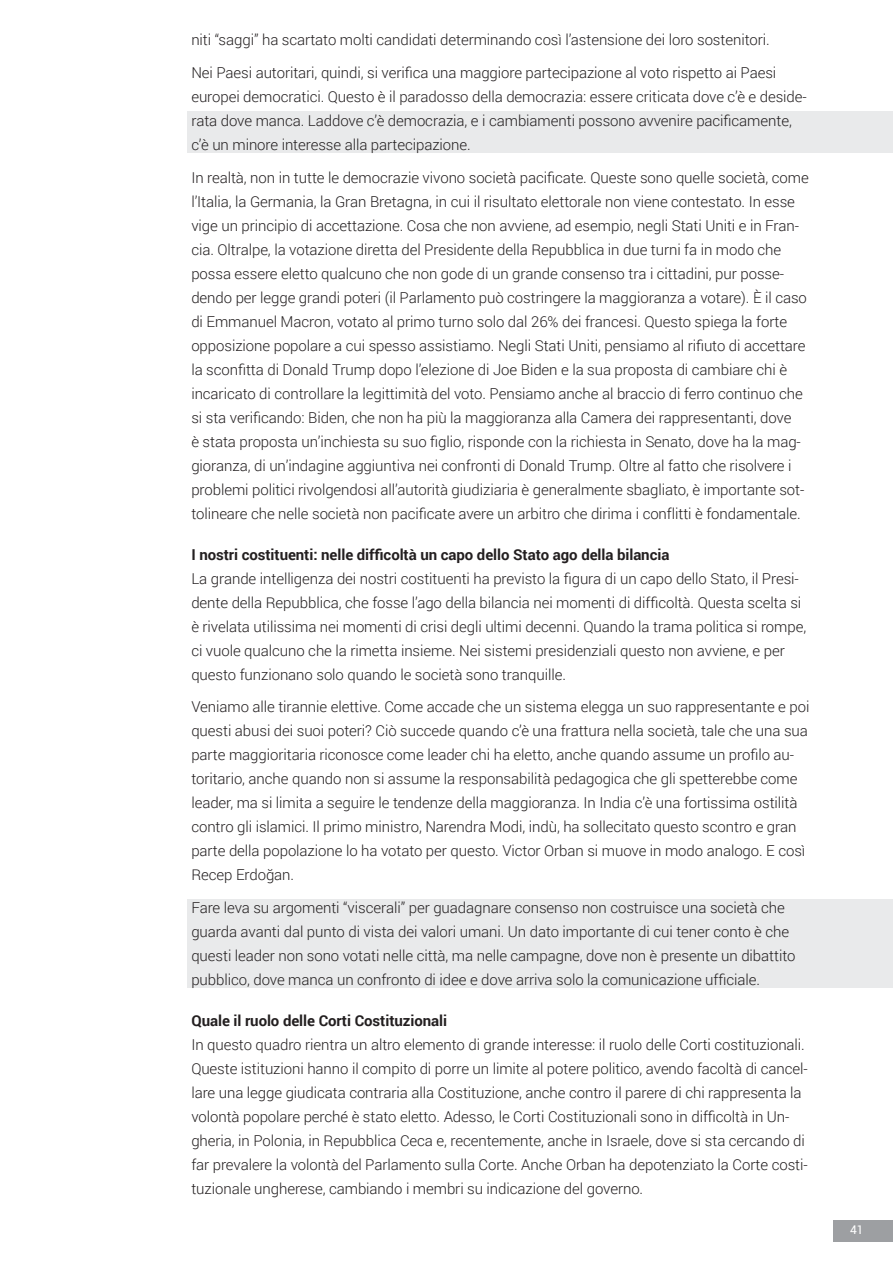
<style>
.page{position:relative;width:893px;height:1263px;background:#fff}
.page>*{position:absolute;margin:0;border:0;box-sizing:border-box;transform-origin:0 0}
.testo{font:300 15px/24px "Roboto";letter-spacing:-.005em;color:#231f20}
.titoletto_nel_testo{font:700 15px "Roboto";letter-spacing:-.005em;color:#231f20}
.t1{font:12px "Roboto";color:#fff}
</style>
<div class="page">
<div style="left:833px;top:1220px;width:60px;height:22px;background:#9d9fa2"></div>
<div style="left:187px;top:111px;width:706px;height:42px;background:#e9eaeb"></div>
<div style="left:187px;top:899px;width:706px;height:89px;background:#e9eaeb"></div>
<p class="testo" style="left:191px;top:28px;width:580px">niti “saggi” ha scartato molti candidati determinando così l’astensione dei loro sostenitori.</p>
<p class="testo" style="left:191px;top:60px;width:617px">Nei Paesi autoritari, quindi, si verifica una maggiore partecipazione al voto rispetto ai Paesi europei democratici. Questo è il paradosso della democrazia: essere criticata dove c’è e deside&shy;rata dove manca. Laddove c’è democrazia, e i cambiamenti possono avvenire pacificamente, c’è un minore interesse alla partecipazione.</p>
<p class="testo" style="left:191px;top:165px;width:619px">In realtà, non in tutte le democrazie vivono società pacificate. Queste sono quelle società, come l’Italia, la Germania, la Gran Bretagna, in cui il risultato elettorale non viene contestato. In esse vige un principio di accettazione. Cosa che non avviene, ad esempio, negli Stati Uniti e in Fran&shy;cia. Oltralpe, la votazione diretta del Presidente della Repubblica in due turni fa in modo che possa essere eletto qualcuno che non gode di un grande consenso tra i cittadini, pur posse&shy;dendo per legge grandi poteri (il Parlamento può costringere la maggioranza a votare). È il caso di Emmanuel Macron, votato al primo turno solo dal 26% dei francesi. Questo spiega la forte opposizione popolare a cui spesso assistiamo. Negli Stati Uniti, pensiamo al rifiuto di accettare la sconfitta di Donald Trump dopo l’elezione di Joe Biden e la sua proposta di cambiare chi è incaricato di controllare la legittimità del voto. Pensiamo anche al braccio di ferro continuo che si sta verificando: Biden, che non ha più la maggioranza alla Camera dei rappresentanti, dove<br>è stata proposta un’inchiesta su suo figlio, risponde con la richiesta in Senato, dove ha la mag&shy;gioranza, di un’indagine aggiuntiva nei confronti di Donald Trump. Oltre al fatto che risolvere i problemi politici rivolgendosi all’autorità giudiziaria è generalmente sbagliato, è importante sot&shy;tolineare che nelle società non pacificate avere un arbitro che dirima i conflitti è fondamentale.</p>
<p class="titoletto_nel_testo" style="left:191px;top:544px;width:479px">I nostri costituenti: nelle difficoltà un capo dello Stato ago della bilancia</p>
<p class="testo" style="left:191px;top:566px;width:616px">La grande intelligenza dei nostri costituenti ha previsto la figura di un capo dello Stato, il Presi&shy;dente della Repubblica, che fosse l’ago della bilancia nei momenti di difficoltà. Questa scelta si è rivelata utilissima nei momenti di crisi degli ultimi decenni. Quando la trama politica si rompe, ci vuole qualcuno che la rimetta insieme. Nei sistemi presidenziali questo non avviene, e per questo funzionano solo quando le società sono tranquille.</p>
<p class="testo" style="left:191px;top:694px;width:619px">Veniamo alle tirannie elettive. Come accade che un sistema elegga un suo rappresentante e poi questi abusi dei suoi poteri? Ciò succede quando c’è una frattura nella società, tale che una sua parte maggioritaria riconosce come leader chi ha eletto, anche quando assume un profilo au&shy;toritario, anche quando non si assume la responsabilità pedagogica che gli spetterebbe come leader, ma si limita a seguire le tendenze della maggioranza. In India c’è una fortissima ostilità contro gli islamici. Il primo ministro, Narendra Modi, indù, ha sollecitato questo scontro e gran parte della popolazione lo ha votato per questo. Victor Orban si muove in modo analogo. E così Recep Erdoğan.</p>
<p class="testo" style="left:191px;top:895px;width:606px">Fare leva su argomenti “viscerali” per guadagnare consenso non costruisce una società che guarda avanti dal punto di vista dei valori umani. Un dato importante di cui tener conto è che questi leader non sono votati nelle città, ma nelle campagne, dove non è presente un dibattito pubblico, dove manca un confronto di idee e dove arriva solo la comunicazione ufficiale.</p>
<p class="titoletto_nel_testo" style="left:191px;top:1010px;width:257px">Quale il ruolo delle Corti Costituzionali</p>
<p class="testo" style="left:191px;top:1032px;width:618px">In questo quadro rientra un altro elemento di grande interesse: il ruolo delle Corti costituzionali.<br>Queste istituzioni hanno il compito di porre un limite al potere politico, avendo facoltà di cancel&shy;lare una legge giudicata contraria alla Costituzione, anche contro il parere di chi rappresenta la volontà popolare perché è stato eletto. Adesso, le Corti Costituzionali sono in difficoltà in Un&shy;gheria, in Polonia, in Repubblica Ceca e, recentemente, anche in Israele, dove si sta cercando di far prevalere la volontà del Parlamento sulla Corte. Anche Orban ha depotenziato la Corte costi&shy;tuzionale ungherese, cambiando i membri su indicazione del governo.</p>
<p class="t1" style="left:850px;top:1221px;width:15px">41</p>
</div>
